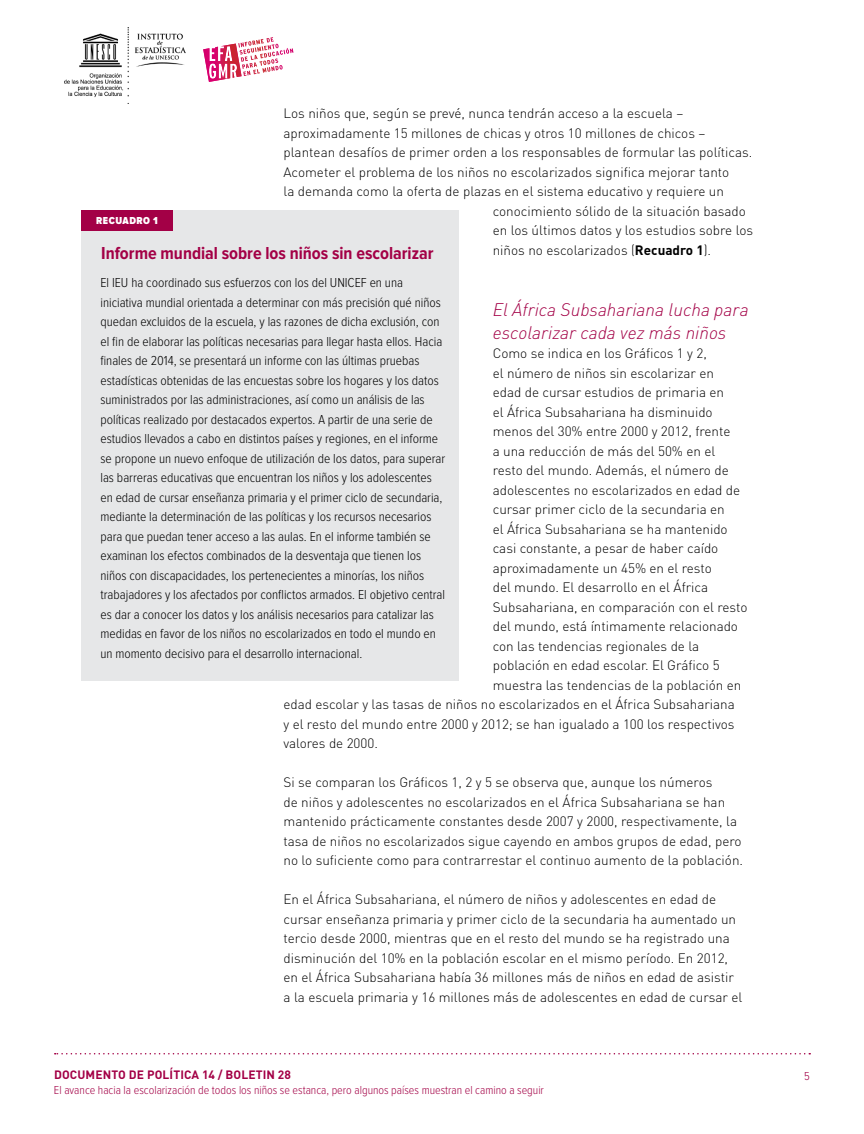
<style>
.page{position:relative;width:864px;height:1134px;background:#fff}
.page>*{position:absolute;margin:0;border:0;box-sizing:border-box;transform-origin:0 0}
.t1{font:italic 300 18px/22.5px "DINOT";color:#a30046}
.t2{font:700 18px "Proxima Nova Cond";color:#a30046}
.t3{font:300 13.5px/19.5px "DINOT";color:#000}
.t4{font:300 13.5px/19.5px "Proxima Nova Cond";color:#000}
.t5{font:300 12px "Proxima Nova Cond";color:#a30046}
.t6{font:700 12px "DINOT";letter-spacing:.01em;color:#a30046}
.t7{font:900 10.5px "Proxima Nova Cond";letter-spacing:.05em;color:#fff}
.s1{font-weight:700}
</style>
<div class="page">
<svg style="left:55px;top:1053px;width:755px;height:1px"></svg>
<svg style="left:203px;top:37px;width:90px;height:45px"></svg>
<img style="left:64px;top:28px;width:122px;height:76px">
<div style="left:81px;top:210px;width:378px;height:471px;background:#e6e7e8"></div>
<div style="left:81px;top:210px;width:91px;height:20px;background:#a30046"></div>
<p class="t3" style="left:284px;top:103px;width:401px">Los niños que, según se prevé, nunca tendrán acceso a la escuela –</p>
<p class="t3" style="left:284px;top:123px;width:423px">aproximadamente 15 millones de chicas y otros 10 millones de chicos –</p>
<p class="t3" style="left:284px;top:142px;width:471px">plantean desafíos de primer orden a los responsables de formular las políticas.</p>
<p class="t3" style="left:284px;top:162px;width:447px">Acometer el problema de los niños no escolarizados significa mejorar tanto</p>
<p class="t3" style="left:284px;top:181px;width:442px">la demanda como la oferta de plazas en el sistema educativo y requiere un</p>
<p class="t3" style="left:493px;top:201px;width:255px">conocimiento sólido de la situación basado</p>
<p class="t3" style="left:493px;top:220px;width:262px">en los últimos datos y los estudios sobre los</p>
<p class="t3" style="left:493px;top:240px;width:220px">niños no escolarizados (<span class="s1">RECUADRO 1</span>).</p>
<p class="t7" style="left:96px;top:215px;width:63px">RECUADRO 1</p>
<h1 class="t2" style="left:101px;top:244px;width:334px">Informe mundial sobre los niños sin escolarizar</h1>
<p class="t4" style="left:100px;top:274px;width:346px">El IEU ha coordinado sus esfuerzos con los del UNICEF en una iniciativa mundial orientada a determinar con más precisión qué niños quedan excluidos de la escuela, y las razones de dicha exclusión, con el fin de elaborar las políticas necesarias para llegar hasta ellos. Hacia finales de 2014, se presentará un informe con las últimas pruebas estadísticas obtenidas de las encuestas sobre los hogares y los datos suministrados por las administraciones, así como un análisis de las políticas realizado por destacados expertos. A partir de una serie de estudios llevados a cabo en distintos países y regiones, en el informe se propone un nuevo enfoque de utilización de los datos, para superar las barreras educativas que encuentran los niños y los adolescentes en edad de cursar enseñanza primaria y el primer ciclo de secundaria, mediante la determinación de las políticas y los recursos necesarios para que puedan tener acceso a las aulas. En el informe también se examinan los efectos combinados de la desventaja que tienen los niños con discapacidades, los pertenecientes a minorías, los niños trabajadores y los afectados por conflictos armados. El objetivo central es dar a conocer los datos y los análisis necesarios para catalizar las medidas en favor de los niños no escolarizados en todo el mundo en un momento decisivo para el desarrollo internacional.</p>
<h1 class="t1" style="left:493px;top:298px;width:257px">El África Subsahariana lucha para escolarizar cada vez más niños</h1>
<p class="t3" style="left:493px;top:343px;width:216px">Como se indica en los Gráficos 1 y 2,</p>
<p class="t3" style="left:493px;top:363px;width:223px">el número de niños sin escolarizar en</p>
<p class="t3" style="left:493px;top:382px;width:233px">edad de cursar estudios de primaria en</p>
<p class="t3" style="left:493px;top:402px;width:221px">el África Subsahariana ha disminuido</p>
<p class="t3" style="left:493px;top:421px;width:239px">menos del 30% entre 2000 y 2012, frente</p>
<p class="t3" style="left:493px;top:441px;width:224px">a una reducción de más del 50% en el</p>
<p class="t3" style="left:493px;top:460px;width:238px">resto del mundo. Además, el número de</p>
<p class="t3" style="left:493px;top:480px;width:249px">adolescentes no escolarizados en edad de</p>
<p class="t3" style="left:493px;top:499px;width:234px">cursar primer ciclo de la secundaria en</p>
<p class="t3" style="left:493px;top:519px;width:237px">el África Subsahariana se ha mantenido</p>
<p class="t3" style="left:493px;top:538px;width:227px">casi constante, a pesar de haber caído</p>
<p class="t3" style="left:493px;top:558px;width:221px">aproximadamente un 45% en el resto</p>
<p class="t3" style="left:493px;top:577px;width:217px">del mundo. El desarrollo en el África</p>
<p class="t3" style="left:493px;top:597px;width:256px">Subsahariana, en comparación con el resto</p>
<p class="t3" style="left:493px;top:616px;width:247px">del mundo, está íntimamente relacionado</p>
<p class="t3" style="left:493px;top:636px;width:208px">con las tendencias regionales de la</p>
<p class="t3" style="left:493px;top:655px;width:228px">población en edad escolar. El Gráfico 5</p>
<p class="t3" style="left:493px;top:675px;width:250px">muestra las tendencias de la población en</p>
<p class="t3" style="left:284px;top:694px;width:453px">edad escolar y las tasas de niños no escolarizados en el África Subsahariana</p>
<p class="t3" style="left:284px;top:714px;width:453px">y el resto del mundo entre 2000 y 2012; se han igualado a 100 los respectivos</p>
<p class="t3" style="left:284px;top:733px;width:96px">valores de 2000.</p>
<p class="t3" style="left:284px;top:772px;width:461px">Si se comparan los Gráficos 1, 2 y 5 se observa que, aunque los números<br>de niños y adolescentes no escolarizados en el África Subsahariana se han mantenido prácticamente constantes desde 2007 y 2000, respectivamente, la tasa de niños no escolarizados sigue cayendo en ambos grupos de edad, pero no lo suficiente como para contrarrestar el continuo aumento de la población.</p>
<p class="t3" style="left:284px;top:889px;width:461px">En el África Subsahariana, el número de niños y adolescentes en edad de cursar enseñanza primaria y primer ciclo de la secundaria ha aumentado un tercio desde 2000, mientras que en el resto del mundo se ha registrado una disminución del 10% en la población escolar en el mismo período. En 2012, en el África Subsahariana había 36 millones más de niños en edad de asistir a la escuela primaria y 16 millones más de adolescentes en edad de cursar el</p>
<p class="t6" style="left:54px;top:1067px;width:238px">DOCUMENTO DE POLÍTICA 14 / BOLETIN 28</p>
<p class="t5" style="left:54px;top:1085px;width:491px">El avance hacia la escolarización de todos los niños se estanca, pero algunos países muestran el camino a seguir</p>
<p class="t5" style="left:804px;top:1071px;width:7px">5</p>
</div>
